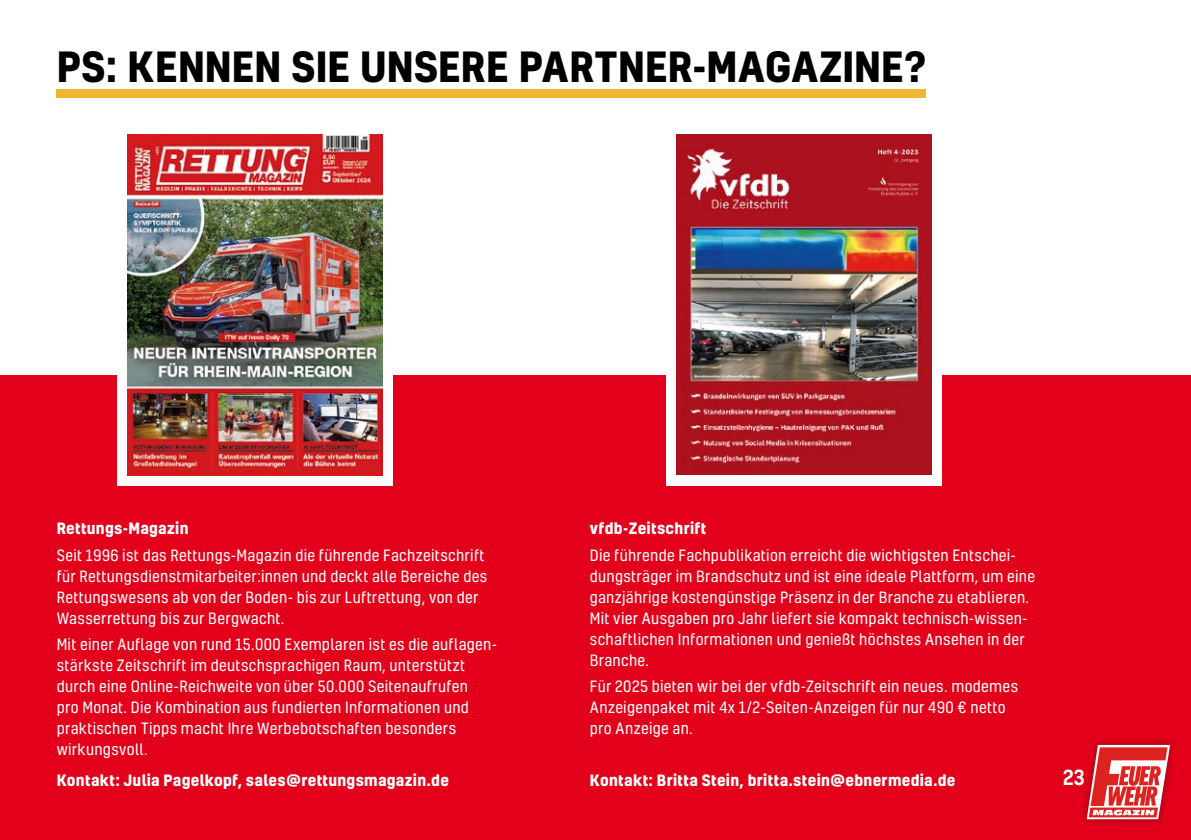
<style>
.page{position:relative;width:1191px;height:840px;background:#fff}
.page>*{position:absolute;margin:0;border:0;box-sizing:border-box;transform-origin:0 0}
.t1{font:700 40px "Kelson";color:#000}
.t2{font:500 20px "Kelson";color:#fff}
.t3{font:15px/21px "Kelson";letter-spacing:.02em;color:#fff}
.t4{font:700 15px "Kelson";letter-spacing:.02em;color:#fff}
</style>
<div class="page">
<div style="left:57px;top:90px;width:869px;height:8px;background:#f0b533"></div>
<div style="left:0;top:375px;width:1191px;height:464px;background:#e2001a"></div>
<div style="left:117px;top:347px;width:276px;height:138px;background:#fff"></div>
<div style="left:666px;top:347px;width:275px;height:138px;background:#fff"></div>
<img style="left:128px;top:134px;width:254px;height:341px">
<img style="left:677px;top:134px;width:254px;height:340px">
<img style="left:1083px;top:740px;width:90px;height:84px">
<svg style="left:1086px;top:744px;width:84px;height:74px;background:#e56264"></svg>
<h1 class="t1" style="left:57px;top:38px;width:871px">PS: KENNEN SIE UNSERE PARTNER-MAGAZINE?</h1>
<p class="t4" style="left:57px;top:517px;width:133px">Rettungs-Magazin</p>
<p class="t3" style="left:57px;top:543px;width:432px">Seit 1996 ist das Rettungs-Magazin die führende Fachzeitschrift für Rettungsdienstmitarbeiter:innen und deckt alle Bereiche des Rettungswesens ab von der Boden- bis zur Luftrettung, von der Wasserrettung bis zur Bergwacht.</p>
<p class="t3" style="left:57px;top:633px;width:442px">Mit einer Auflage von rund 15.000 Exemplaren ist es die auflagen&shy;stärkste Zeitschrift im deutschsprachigen Raum, unterstützt durch eine Online-Reichweite von über 50.000 Seitenaufrufen<br>pro Monat. Die Kombination aus fundierten Informationen und praktischen Tipps macht Ihre Werbebotschaften besonders wirkungsvoll.</p>
<p class="t4" style="left:590px;top:517px;width:118px">vfdb-Zeitschrift</p>
<p class="t3" style="left:590px;top:543px;width:447px">Die führende Fachpublikation erreicht die wichtigsten Entschei&shy;dungsträger im Brandschutz und ist eine ideale Plattform, um eine ganzjährige kostengünstige Präsenz in der Branche zu etablieren.<br>Mit vier Ausgaben pro Jahr liefert sie kompakt technisch-wissen&shy;schaftlichen Informationen und genießt höchstes Ansehen in der Branche.</p>
<p class="t3" style="left:590px;top:675px;width:430px">Für 2025 bieten wir bei der vfdb-Zeitschrift ein neues. modemes<br>Anzeigenpaket mit 4x 1/2-Seiten-Anzeigen für nur 490 € netto pro Anzeige an.</p>
<p class="t4" style="left:57px;top:768px;width:394px">Kontakt: Julia Pagelkopf, sales@rettungsmagazin.de</p>
<p class="t4" style="left:590px;top:768px;width:367px">Kontakt: Britta Stein, britta.stein@ebnermedia.de</p>
<h2 class="t2" style="left:1063px;top:763px;width:23px">23</h2>
</div>
